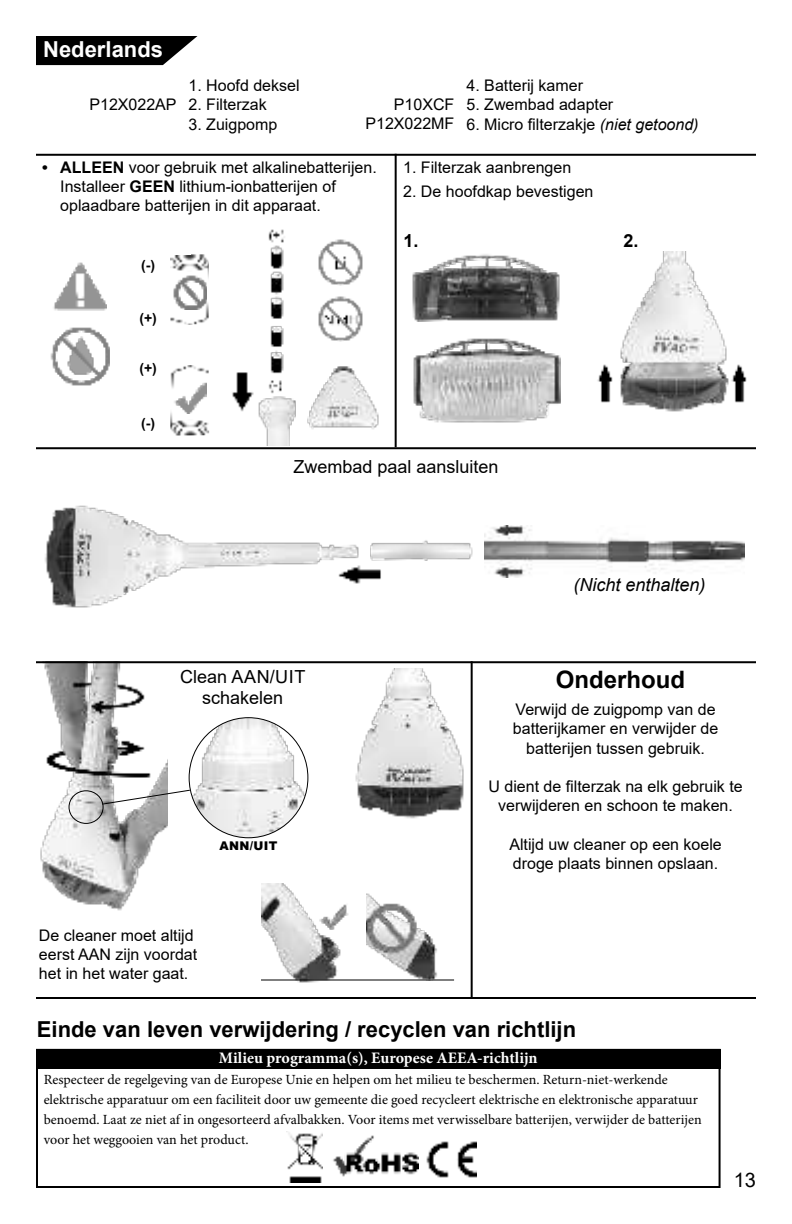
<style>
.page{position:relative;width:792px;height:1224px;background:#fff}
.page>*{position:absolute;margin:0;border:0;box-sizing:border-box;transform-origin:0 0}
.t1{font:700 24px "Arial";color:#000}
.t2{font:700 22px "Arial";color:#000}
.t3{font:700 22px "Arial";color:#fff}
.t4{font:20px "Arial";color:#000}
.t5{font:18px/21.6px "Arial";color:#000;text-align:center}
.t6{font:italic 18px "Arial";color:#000}
.t7{font:700 18px "Arial";color:#000}
.t8{font:16px/19.2px "Arial";color:#000}
.t9{font:700 16px "Minion Pro";color:#fff}
.t10{font:14px/20px "Minion Pro";color:#000}
.t11{font:700 14px "Arial";color:#000}
.t12{font:900 12px "Arial";letter-spacing:.035em;color:#000}
.s1{font-style:italic}
.s2{font-weight:700}
</style>
<div class="page">
<img style="left:36px;top:663px;width:132px;height:248px">
<hr style="left:36px;top:154px;width:720px;height:2px;background:#000">
<svg style="left:36px;top:36px;width:162px;height:29px"></svg>
<hr style="left:395px;top:154px;width:2px;height:293px;background:#000">
<hr style="left:36px;top:447px;width:720px;height:2px;background:#000">
<hr style="left:36px;top:661px;width:720px;height:2px;background:#000">
<hr style="left:36px;top:997px;width:720px;height:2px;background:#000">
<hr style="left:471px;top:661px;width:2px;height:338px;background:#000">
<img style="left:412px;top:254px;width:148px;height:68px">
<img style="left:413px;top:338px;width:147px;height:85px">
<img style="left:597px;top:364px;width:12px;height:39px">
<img style="left:735px;top:364px;width:12px;height:39px">
<img style="left:355px;top:668px;width:109px;height:151px">
<img style="left:261px;top:883px;width:91px;height:100px">
<hr style="left:261px;top:979px;width:193px;height:1px;background:#000">
<img style="left:366px;top:893px;width:83px;height:87px">
<div style="left:69px;top:790px;width:35px;height:34px;border:1px solid #000;border-radius:50%"></div>
<svg style="left:101px;top:789px;width:88px;height:16px"></svg>
<img style="left:189px;top:718px;width:119px;height:120px">
<img style="left:45px;top:505px;width:314px;height:103px">
<img style="left:370px;top:540px;width:103px;height:20px">
<img style="left:332px;top:560px;width:63px;height:34px">
<img style="left:484px;top:526px;width:260px;height:51px">
<div style="left:36px;top:1049px;width:685px;height:139px;border:2px solid #000"></div>
<img style="left:287px;top:1132px;width:36px;height:50px">
<img style="left:426px;top:1141px;width:51px;height:37px">
<img style="left:333px;top:1135px;width:85px;height:42px">
<div style="left:36px;top:1049px;width:685px;height:19px;background:#000"></div>
<img style="left:609px;top:252px;width:126px;height:160px">
<img style="left:232px;top:229px;width:147px;height:217px">
<img style="left:170px;top:254px;width:39px;height:71px">
<img style="left:170px;top:365px;width:39px;height:71px">
<img style="left:173px;top:380px;width:33px;height:33px">
<img style="left:173px;top:275px;width:33px;height:35px">
<img style="left:53px;top:262px;width:54px;height:48px">
<img style="left:50px;top:327px;width:60px;height:59px">
<img style="left:315px;top:238px;width:48px;height:47px">
<img style="left:315px;top:295px;width:48px;height:47px">
<h2 class="t3" style="left:43px;top:41px;width:121px">Nederlands</h2>
<p class="t8" style="left:188px;top:77px;width:113px">1. Hoofd deksel</p>
<p class="t8" style="left:188px;top:97px;width:80px">2. Filterzak</p>
<p class="t8" style="left:188px;top:116px;width:90px">3. Zuigpomp</p>
<p class="t8" style="left:89px;top:96px;width:89px">P12X022AP</p>
<p class="t8" style="left:365px;top:96px;width:90px;text-align:right">P10XCF<br>P12X022MF</p>
<p class="t8" style="left:467px;top:77px;width:118px">4. Batterij kamer</p>
<p class="t8" style="left:467px;top:97px;width:148px">5. Zwembad adapter</p>
<p class="t8" style="left:467px;top:114px;width:234px">6. Micro filterzakje <span class="s1">(niet getoond)</span></p>
<p class="t8" style="left:60px;top:159px;width:318px;text-indent:-18px"><span class="s2">• ALLEEN</span> voor gebruik met alkalinebatterijen.<br>Installeer <span class="s2">GEEN</span> lithium-ionbatterijen of oplaadbare batterijen in dit apparaat.</p>
<p class="t11" style="left:141px;top:260px;width:15px">(-)</p>
<p class="t11" style="left:139px;top:312px;width:19px">(+)</p>
<p class="t11" style="left:139px;top:363px;width:19px">(+)</p>
<p class="t11" style="left:141px;top:418px;width:15px">(-)</p>
<p class="t8" style="left:403px;top:159px;width:170px">1. Filterzak aanbrengen</p>
<p class="t8" style="left:403px;top:183px;width:192px">2. De hoofdkap bevestigen</p>
<p class="t7" style="left:403px;top:234px;width:17px">1.</p>
<p class="t7" style="left:623px;top:234px;width:17px">2.</p>
<p class="t5" style="left:293px;top:457px;width:207px">Zwembad paal aansluiten</p>
<p class="t6" style="left:574px;top:577px;width:134px">(Nicht enthalten)</p>
<p class="t5" style="left:180px;top:667px;width:127px">Clean AAN/UIT schakelen</p>
<p class="t12" style="left:219px;top:838px;width:60px">ANN/UIT</p>
<p class="t8" style="left:39px;top:927px;width:160px">De cleaner moet altijd eerst AAN zijn voordat het in het water gaat.</p>
<h1 class="t1" style="left:556px;top:671px;width:131px">Onderhoud</h1>
<p class="t8" style="left:513px;top:702px;width:207px;text-align:center">Verwijd de zuigpomp van de batterijkamer en verwijder de batterijen tussen gebruik.</p>
<p class="t8" style="left:488px;top:777px;width:256px;text-align:center">U dient de filterzak na elk gebruik te verwijderen en schoon te maken.</p>
<p class="t8" style="left:509px;top:836px;width:214px">Altijd uw cleaner op een koele droge plaats binnen opslaan.</p>
<h2 class="t2" style="left:37px;top:1021px;width:541px">Einde van leven verwijdering / recyclen van richtlijn</h2>
<p class="t10" style="left:44px;top:1071px;width:659px">Respecteer de regelgeving van de Europese Unie en helpen om het milieu te beschermen. Return-niet-werkende elektrische apparatuur om een faciliteit door uw gemeente die goed recycleert elektrische en elektronische apparatuur benoemd. Laat ze niet af in ongesorteerd afvalbakken. Voor items met verwisselbare batterijen, verwijder de batterijen voor het weggooien van het product.</p>
<p class="t9" style="left:219px;top:1052px;width:320px">Milieu programma(s), Europese AEEA-richtlijn</p>
<p class="t4" style="left:734px;top:1172px;width:24px">13</p>
</div>
